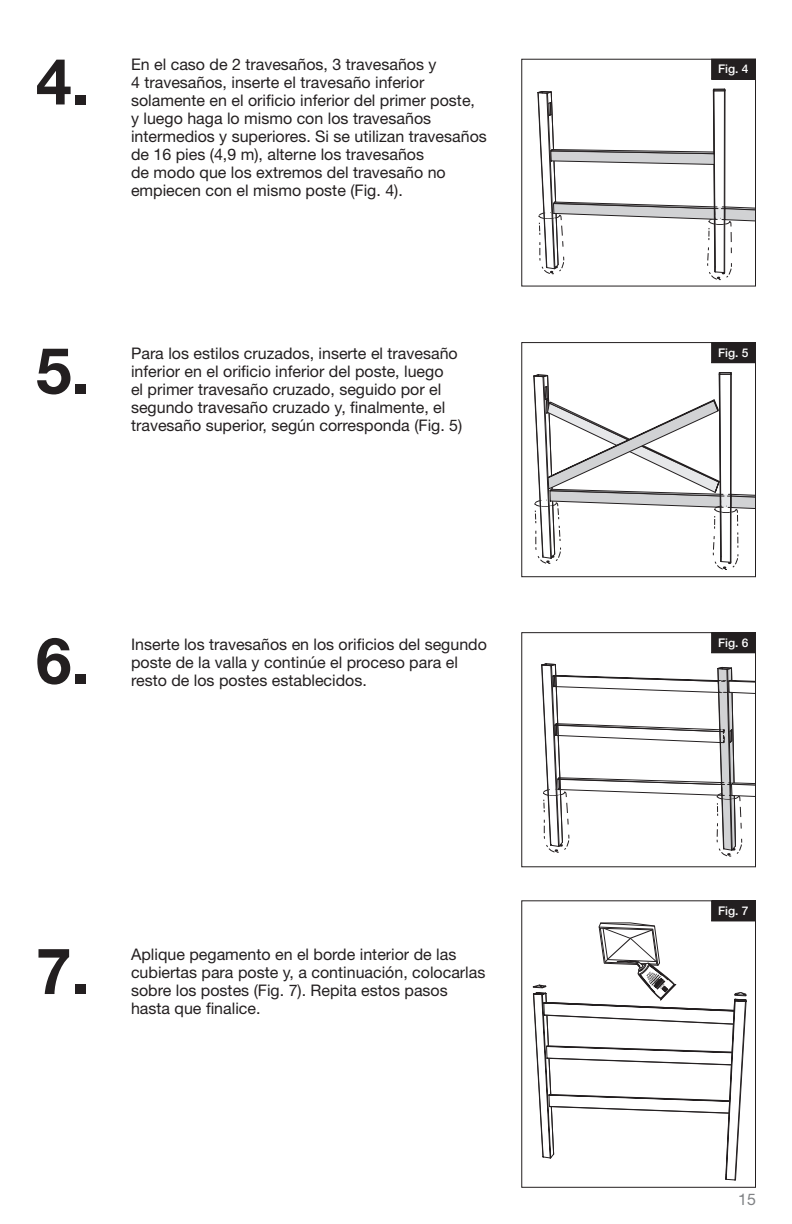
<style>
.page{position:relative;width:792px;height:1224px;background:#fff}
.page>*{position:absolute;margin:0;border:0;box-sizing:border-box;transform-origin:0 0}
.Big_Number{font:700 64px "Helvetica Neue LT Std";color:#231f20}
.t1{font:16px/18px "Helvetica Neue LT Std";color:#231f20}
.t2{font:16px "Helvetica Neue LT Std";color:#808285}
.t3{font:500 12px "Helvetica Neue LT Std";color:#fff}
</style>
<div class="page">
<svg style="left:538px;top:89px;width:216px;height:191px"></svg>
<div style="left:521px;top:59px;width:235px;height:228px;border:1px solid #231f20"></div>
<svg style="left:533px;top:372px;width:221px;height:198px"></svg>
<div style="left:521px;top:342px;width:235px;height:235px;border:1px solid #231f20"></div>
<svg style="left:541px;top:663px;width:213px;height:193px"></svg>
<div style="left:521px;top:632px;width:235px;height:235px;border:1px solid #231f20"></div>
<div style="left:712px;top:59px;width:44px;height:20px;background:#231f20"></div>
<div style="left:711px;top:59px;width:45px;height:21px;border:1px solid #231f20"></div>
<div style="left:712px;top:343px;width:44px;height:20px;background:#231f20"></div>
<div style="left:711px;top:342px;width:45px;height:21px;border:1px solid #231f20"></div>
<div style="left:712px;top:633px;width:44px;height:20px;background:#231f20"></div>
<div style="left:711px;top:632px;width:45px;height:21px;border:1px solid #231f20"></div>
<div style="left:521px;top:900px;width:235px;height:288px;border:1px solid #231f20"></div>
<div style="left:712px;top:901px;width:44px;height:20px;background:#231f20"></div>
<div style="left:711px;top:900px;width:45px;height:21px;border:1px solid #231f20"></div>
<svg style="left:533px;top:923px;width:214px;height:257px"></svg>
<p class="Big_Number" style="left:36px;top:42px;width:55px">4.</p>
<p class="t1" style="left:131px;top:55px;width:357px">En el caso de 2 travesaños, 3 travesaños y<br>4 travesaños, inserte el travesaño inferior solamente en el orificio inferior del primer poste, y luego haga lo mismo con los travesaños intermedios y superiores. Si se utilizan travesaños de 16 pies (4,9 m), alterne los travesaños<br>de modo que los extremos del travesaño no empiecen con el mismo poste (Fig. 4).</p>
<p class="Big_Number" style="left:36px;top:331px;width:55px">5.</p>
<p class="t1" style="left:131px;top:345px;width:333px">Para los estilos cruzados, inserte el travesaño inferior en el orificio inferior del poste, luego<br>el primer travesaño cruzado, seguido por el segundo travesaño cruzado y, finalmente, el travesaño superior, según corresponda (Fig. 5)</p>
<p class="Big_Number" style="left:36px;top:621px;width:55px">6.</p>
<p class="t1" style="left:131px;top:635px;width:357px">Inserte los travesaños en los orificios del segundo poste de la valla y continúe el proceso para el resto de los postes establecidos.</p>
<p class="Big_Number" style="left:36px;top:932px;width:55px">7.</p>
<p class="t1" style="left:131px;top:945px;width:356px">Aplique pegamento en el borde interior de las cubiertas para poste y, a continuación, colocarlas sobre los postes (Fig. 7). Repita estos pasos hasta que finalice.</p>
<p class="t3" style="left:718px;top:62px;width:32px">Fig. 4</p>
<p class="t3" style="left:718px;top:345px;width:32px">Fig. 5</p>
<p class="t3" style="left:718px;top:635px;width:32px">Fig. 6</p>
<p class="t3" style="left:718px;top:904px;width:32px">Fig. 7</p>
<p class="t2" style="left:738px;top:1190px;width:19px">15</p>
</div>
